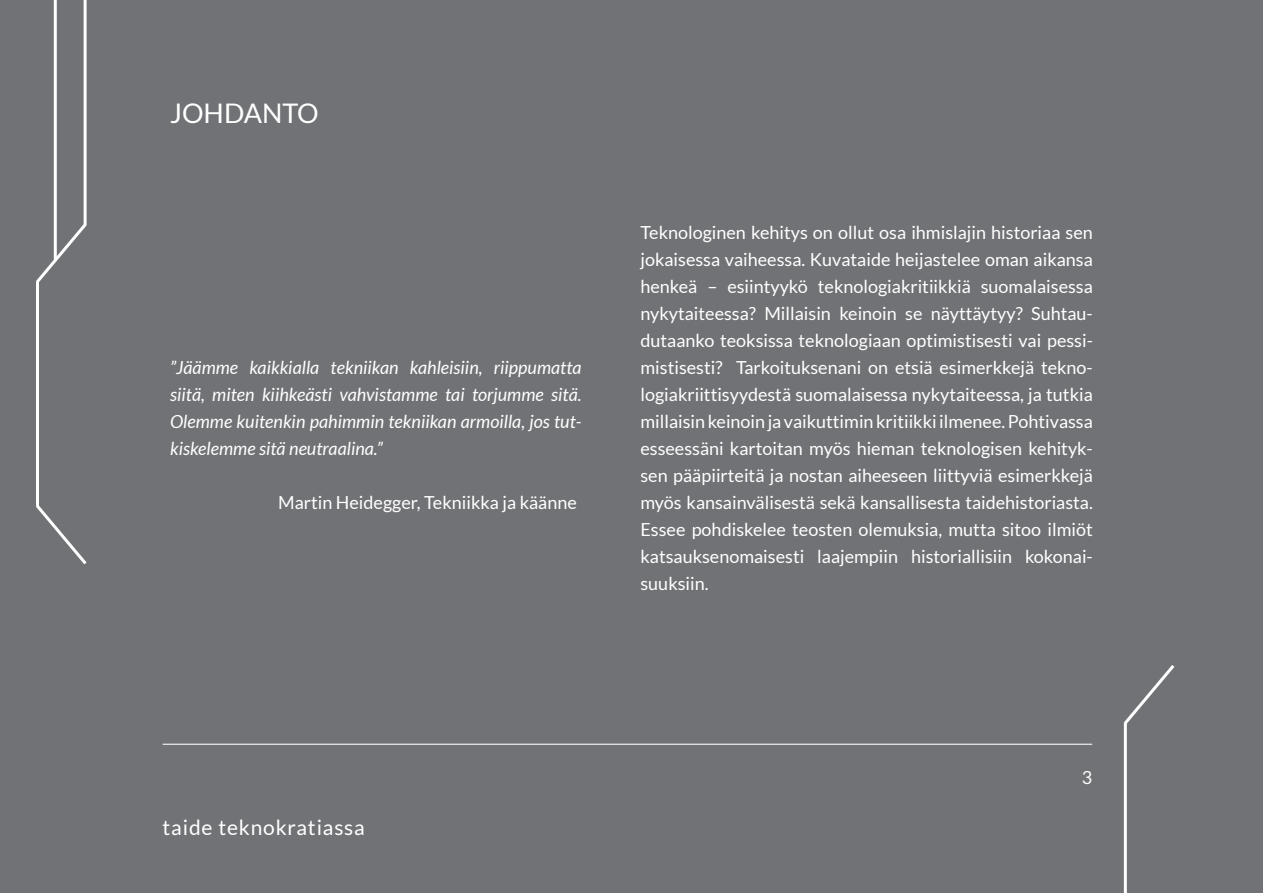
<style>
.page{position:relative;width:1263px;height:893px;background:#717275}
.page>*{position:absolute;margin:0;border:0;box-sizing:border-box;transform-origin:0 0}
.t1{font:27px "Lato";color:#fff}
.t2{font:21px "Lato";letter-spacing:.04em;color:#fff}
.t3{font:18px/27px "Lato";color:#fff;text-align:justify}
.t4{font:italic 18px/27px "Lato";color:#fff;text-align:justify}
</style>
<div class="page">
<hr style="left:1124px;top:723px;width:3px;height:170px;background:#fff">
<svg style="left:1123px;top:665px;width:52px;height:63px"></svg>
<hr style="left:84px;top:0;width:3px;height:225px;background:#fff">
<svg style="left:36px;top:220px;width:51px;height:62px"></svg>
<hr style="left:36px;top:281px;width:3px;height:225px;background:#fff">
<svg style="left:36px;top:506px;width:51px;height:59px"></svg>
<hr style="left:54px;top:0;width:3px;height:260px;background:#fff">
<hr style="left:163px;top:744px;width:929px;height:1px;background:#fff">
<h1 class="t1" style="left:170px;top:99px;width:150px">JOHDANTO</h1>
<p class="t4" style="left:170px;top:354px;width:413px">”Jäämme kaikkialla tekniikan kahleisiin, riippumatta siitä, miten kiihkeästi vahvistamme tai torjumme sitä.<br>Olemme kuitenkin pahimmin tekniikan armoilla, jos tut&shy;kiskelemme sitä neutraalina.”</p>
<p class="t3" style="left:278px;top:488px;width:300px">Martin Heidegger, Tekniikka ja käänne</p>
<p class="t3" style="left:640px;top:218px;width:454px">Teknologinen kehitys on ollut osa ihmislajin historiaa sen jokaisessa vaiheessa. Kuvataide heijastelee oman aikansa henkeä – esiintyykö teknologiakritiikkiä suomalaisessa nykytaiteessa? Millaisin keinoin se näyttäytyy? Suhtau&shy;dutaanko teoksissa teknologiaan optimistisesti vai pessi&shy;mistisesti? Tarkoituksenani on etsiä esimerkkejä tekno&shy;logiakriittisyydestä suomalaisessa nykytaiteessa, ja tutkia millaisin keinoin ja vaikuttimin kritiikki ilmenee. Pohtivassa esseessäni kartoitan myös hieman teknologisen kehityk&shy;sen pääpiirteitä ja nostan aiheeseen liittyviä esimerkkejä myös kansainvälisestä sekä kansallisesta taidehistoriasta.<br>Essee pohdiskelee teosten olemuksia, mutta sitoo ilmiöt katsauksenomaisesti laajempiin historiallisiin kokonai&shy;suuksiin.</p>
<p class="t2" style="left:163px;top:816px;width:204px">taide teknokratiassa</p>
<p class="t3" style="left:1082px;top:764px;width:12px">3</p>
</div>
